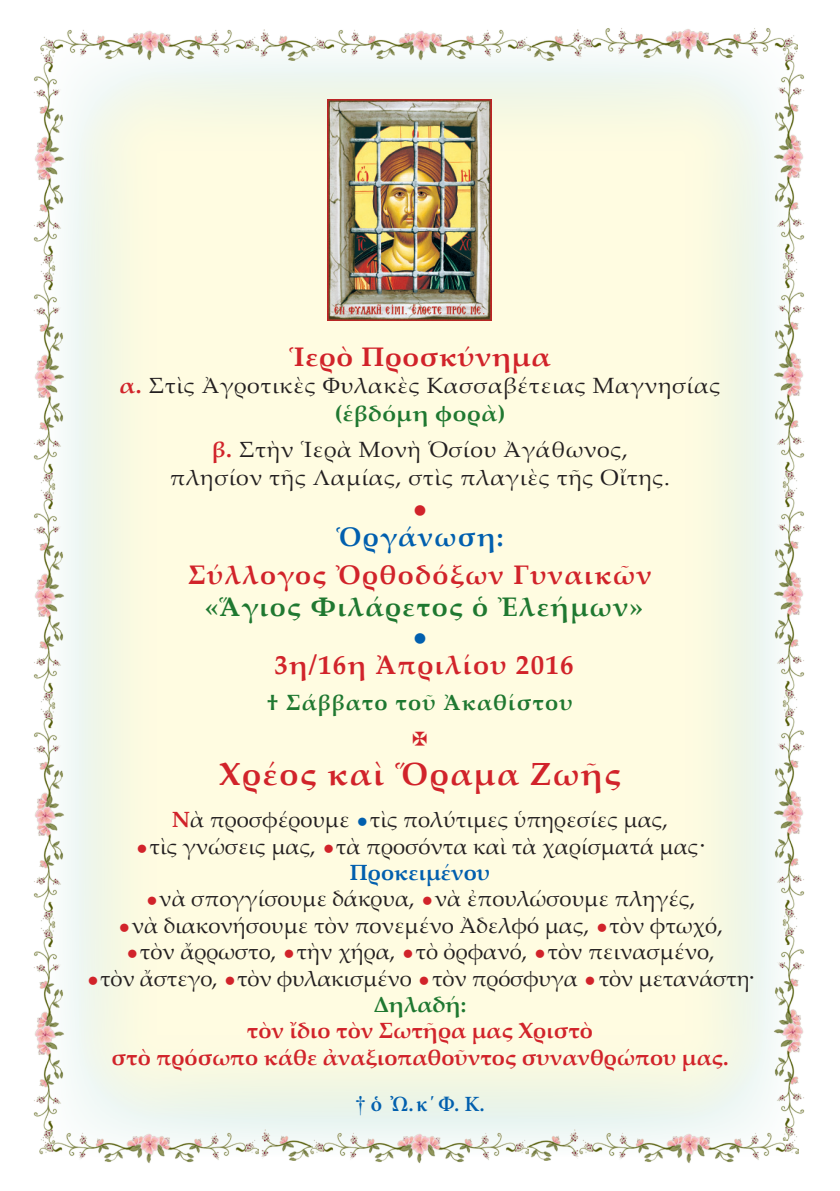
<style>
.page{position:relative;width:840px;height:1191px;background:#fff}
.page>*{position:absolute;margin:0;border:0;box-sizing:border-box;transform-origin:0 0}
.t1{font:700 32px "Palatino Linotype";letter-spacing:.05em;color:#d1232a}
.t2{font:30.6px "Palatino Linotype";color:#d1232a}
.t3{font:30.6px "Palatino Linotype";color:#015fae}
.t4{font:700 26.8px "Palatino Linotype";letter-spacing:.05em;color:#d1232a}
.t5{font:700 26.8px "Palatino Linotype";letter-spacing:.05em;color:#1f7830}
.t6{font:700 26.8px "Palatino Linotype";letter-spacing:.025em;color:#d1232a;scale:1.04 1}
.t7{font:700 26.8px "Palatino Linotype";letter-spacing:.05em;color:#015fae}
.t8{font:22px "Palatino Linotype";color:#231f20}
.t9{font:22px/27.6px "Palatino Linotype";letter-spacing:.025em;color:#231f20;text-align:center;scale:1.04 1}
.t10{font:700 22px "Palatino Linotype";color:#d1232a}
.t11{font:700 22px "Palatino Linotype";letter-spacing:.05em;color:#1f7830}
.t12{font:700 22px "Palatino Linotype";color:#015fae}
.t13{font:600 21.8px "Minion Pro";color:#015fae}
.s1{font-weight:700;color:#d1232a}
.s2{font-weight:700;color:#1f7830}
.s3{font-size:24px;color:#015fae}
.s4{font-size:24px;color:#d1232a}
.s5{font-family:"CTOS New Times Roman Test 1";font-weight:400}
</style>
<div class="page">
<div style="left:48px;top:40px;width:745px;height:1117px;background:#eff8f5;border:2px solid #cfe9e2"></div>
<img style="left:33px;top:65px;width:36px;height:1062px">
<img style="left:769px;top:47px;width:36px;height:1080px">
<img style="left:40px;top:1127px;width:219px;height:36px">
<img style="left:312px;top:1133px;width:215px;height:31px">
<img style="left:579px;top:1127px;width:219px;height:36px">
<img style="left:261px;top:1129px;width:51px;height:31px">
<img style="left:527px;top:1129px;width:51px;height:32px">
<img style="left:40px;top:29px;width:219px;height:36px">
<img style="left:311px;top:29px;width:219px;height:31px">
<img style="left:578px;top:28px;width:218px;height:35px">
<img style="left:260px;top:29px;width:51px;height:31px">
<img style="left:530px;top:30px;width:51px;height:31px">
<div style="left:79px;top:72px;width:684px;height:1046px;background:#fffce1"></div>
<img style="left:327px;top:99px;width:164px;height:221px">
<p class="t6" style="left:289px;top:337px;width:252px">Ἱερὸ Προσκύνημα</p>
<p class="t9" style="left:119px;top:371px;width:579px"><span class="s1">α.</span> Στὶς Ἀγροτικὲς Φυλακὲς Κασσαβέτειας Μαγνησίας <span class="s2">(ἑβδόμη φορὰ)</span></p>
<p class="t9" style="left:170px;top:435px;width:482px"><span class="s1">β.</span> Στὴν Ἱερὰ Μονὴ Ὁσίου Ἀγάθωνος, πλησίον τῆς Λαμίας, στὶς πλαγιὲς τῆς Οἴτης.</p>
<p class="t2" style="left:410px;top:488px;width:20px">•</p>
<p class="t7" style="left:336px;top:518px;width:168px">Ὁργάνωση:</p>
<p class="t4" style="left:188px;top:556px;width:465px">Σύλλογος Ὀρθοδόξων Γυναικῶν</p>
<p class="t5" style="left:205px;top:588px;width:439px">«Ἅγιος Φιλάρετος ὁ Ἐλεήμων»</p>
<p class="t3" style="left:410px;top:617px;width:20px">•</p>
<p class="t4" style="left:274px;top:646px;width:301px">3η/16η Ἀπριλίου 2016</p>
<p class="t11" style="left:267px;top:687px;width:307px">† Σάββατο τοῦ Ἀκαθίστου</p>
<p class="t1" style="left:219px;top:752px;width:403px">Χρέος καὶ Ὅραμα Ζωῆς</p>
<p class="t8" style="left:172px;top:804px;width:497px"><span class="s1">Ν</span>ὰ προσφέρουμε <span class="s3">•</span>τὶς πολύτιμες ὑπηρεσίες μας,</p>
<p class="t8" style="left:135px;top:830px;width:571px"><span class="s4">•</span>τὶς γνώσεις μας, <span class="s4">•</span>τὰ προσόντα καὶ τὰ χαρίσματά μας·</p>
<p class="t12" style="left:350px;top:857px;width:142px">Προκειμένου</p>
<p class="t8" style="left:145px;top:883px;width:551px"><span class="s4">•</span>νὰ σπογγίσουμε δάκρυα, <span class="s4">•</span>νὰ ἐπουλώσουμε πληγές,</p>
<p class="t8" style="left:117px;top:909px;width:607px"><span class="s4">•</span>νὰ διακονήσουμε τὸν πονεμένο Ἀδελφό μας, <span class="s4">•</span>τὸν φτωχό,</p>
<p class="t8" style="left:125px;top:936px;width:590px"><span class="s4">•</span>τὸν ἄρρωστο, <span class="s4">•</span>τὴν χήρα, <span class="s4">•</span>τὸ ὀρφανό, <span class="s4">•</span>τὸν πεινασμένο,</p>
<p class="t8" style="left:86px;top:962px;width:669px"><span class="s4">•</span>τὸν ἄστεγο, <span class="s4">•</span>τὸν φυλακισμένο <span class="s4">•</span>τὸν πρόσφυγα <span class="s4">•</span>τὸν μετανάστη·</p>
<p class="t11" style="left:373px;top:989px;width:94px">Δηλαδή:</p>
<p class="t10" style="left:247px;top:1015px;width:347px">τὸν ἴδιο τὸν Σωτῆρα μας Χριστὸ</p>
<p class="t10" style="left:111px;top:1041px;width:618px">στὸ πρόσωπο κάθε ἀναξιοπαθοῦντος συνανθρώπου μας.</p>
<p class="t13" style="left:355px;top:1088px;width:131px"><span class="s5">†</span> ὁ Ὠ. κ΄ Φ. Κ.</p>
</div>
